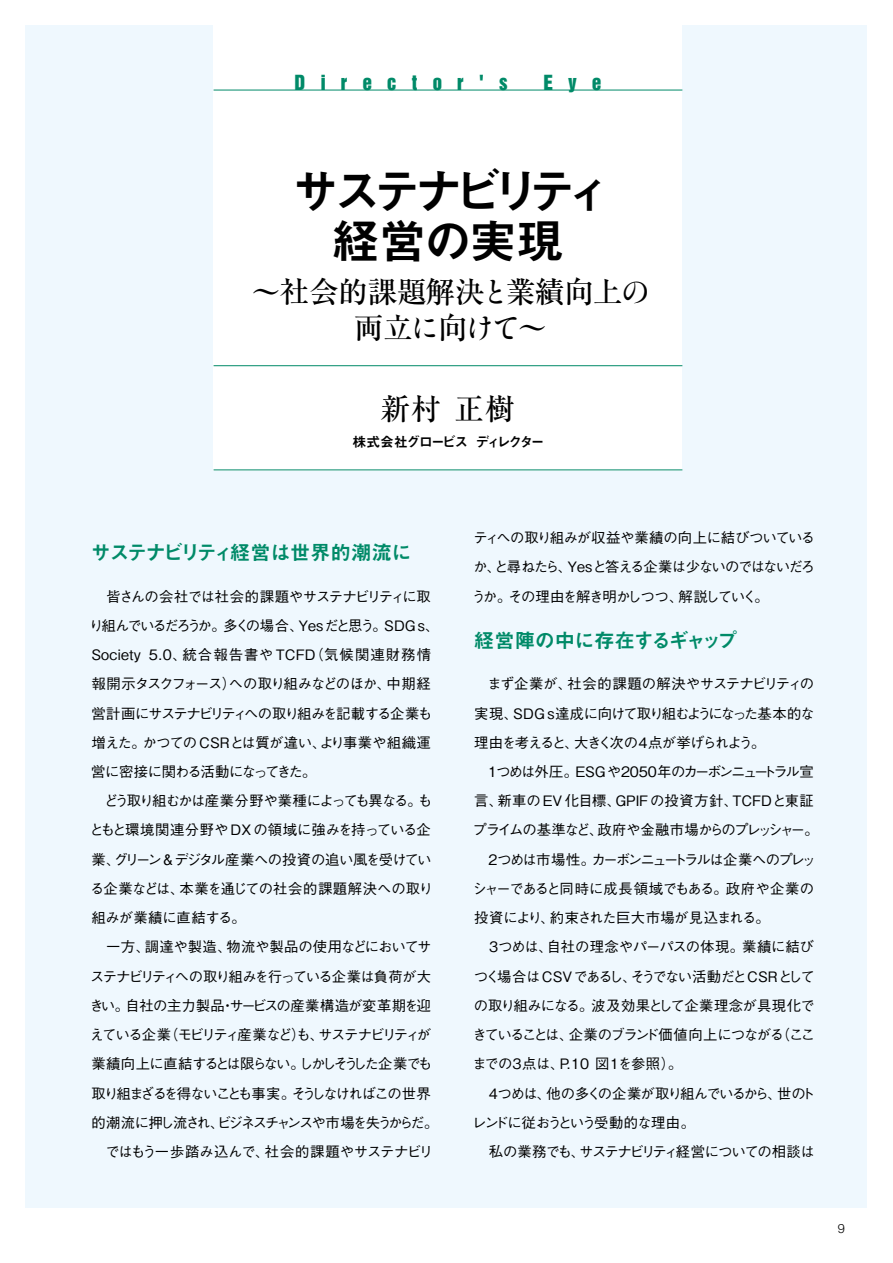
<style>
.page{position:relative;width:893px;height:1263px;background:#fff}
.page>*{position:absolute;margin:0;border:0;box-sizing:border-box;transform-origin:0 0}
.t1{font:47.85px/49.9px "Midashi Go Pr 6 N MB31";letter-spacing:-.13em;color:#000;text-align:center}
.t2{font:500 29.7px/36.2px "Ryumin Pr 6 N";letter-spacing:-.02em;color:#000;text-align:center}
.t3{font:20.25px "Midashi Go Pr 6 N MB31";letter-spacing:-.05em;color:#008a68}
.t4{font:20.25px "Midashi Go Pr 6 N MB31";letter-spacing:-.02em;color:#008a68}
.t5{font:19.2px "Cg Triumvirate In";letter-spacing:.8em;color:#008a68}
.t6{font:500 14.4px/29.2px "Gothic BBB Pr 6 N";letter-spacing:-.065em;color:#000}
.t7{font:13.8px "Midashi Go Pr 6 N MB31";letter-spacing:-.12em;color:#000}
.t8{font:300 12.75px "Helvetica Neue LT Std";color:#000}
.s1{font-family:"Ryumin Std Medium KO";font-weight:400}
</style>
<div class="page">
<div style="left:26px;top:26px;width:841px;height:1182px;background:#eff8fe"></div>
<div style="left:214px;top:0;width:468px;height:470px;background:#fff"></div>
<hr style="left:214px;top:90px;width:468px;height:1px;background:#008a68">
<hr style="left:214px;top:470px;width:468px;height:1px;background:#008a68">
<hr style="left:214px;top:365px;width:468px;height:1px;background:#008a68">
<h3 class="t5" style="left:295px;top:69px;width:214px">Director's</h3>
<h3 class="t5" style="left:543px;top:69px;width:59px">Eye</h3>
<h1 class="t1" style="left:292px;top:164px;width:323px">サステナビリティ経営の実現</h1>
<h2 class="t2" style="left:251px;top:272px;width:401px">～社会的課題解決<span class="s1">と</span>業績向上<span class="s1">の</span>両立<span class="s1">に</span>向<span class="s1">けて</span>～</h2>
<h2 class="t2" style="left:381px;top:390px;width:136px">新村 正樹</h2>
<p class="t7" style="left:353px;top:431px;width:194px">株式会社グロービス ディレクター</p>
<h3 class="t3" style="left:91px;top:536px;width:322px">サステナビリティ経営は世界的潮流に</h3>
<p class="t6" style="left:89px;top:581px;width:352px">　皆さんの会社では社会的課題やサステナビリティに取り組んでいるだろうか。多くの場合、Yes だと思う。SDGｓ、<br>Society 5.0、統合報告書やTCFD（気候関連財務情報開示タスクフォース）への取り組みなどのほか、中期経営計画にサステナビリティへの取り組みを記載する企業も増えた。かつての CSRとは質が違い、より事業や組織運営に密接に関わる活動になってきた。<br>　どう取り組むかは産業分野や業種によっても異なる。もともと環境関連分野やDXの領域に強みを持っている企業、グリーン&amp; デジタル産業への投資の追い風を受けている企業などは、本業を通じての社会的課題解決への取り組みが業績に直結する。<br>　一方、調達や製造、物流や製品の使用などにおいてサステナビリティへの取り組みを行っている企業は負荷が大きい。自社の主力製品・サービスの産業構造が変革期を迎えている企業（モビリティ産業など）も、サステナビリティが業績向上に直結するとは限らない。しかしそうした企業でも取り組まざるを得ないことも事実。そうしなければこの世界的潮流に押し流され、ビジネスチャンスや市場を失うからだ。　ではもう一歩踏み込んで、社会的課題やサステナビリ</p>
<p class="t6" style="left:472px;top:522px;width:345px;text-align:justify">ティへの取り組みが収益や業績の向上に結びついているか、と尋ねたら、Yesと答える企業は少ないのではないだろうか。その理由を解き明かしつつ、解説していく。</p>
<h3 class="t4" style="left:474px;top:624px;width:265px">経営陣の中に存在するギャップ</h3>
<p class="t6" style="left:472px;top:668px;width:348px">　まず企業が、社会的課題の解決やサステナビリティの実現、SDGｓ達成に向けて取り組むようになった基本的な理由を考えると、大きく次の4点が挙げられよう。<br>　１つめは外圧。ESG や2050年のカーボンニュートラル宣言、新車のEV 化目標、GPIFの投資方針、TCFDと東証プライムの基準など、政府や金融市場からのプレッシャー。　２つめは市場性。カーボンニュートラルは企業へのプレッシャーであると同時に成長領域でもある。政府や企業の投資により、約束された巨大市場が見込まれる。<br>　３つめは、自社の理念やパーパスの体現。業績に結びつく場合はCSVであるし、そうでない活動だとCSRとしての取り組みになる。波及効果として企業理念が具現化できていることは、企業のブランド価値向上につながる（ここまでの3点は、P.10 図1を参照）。<br>　４つめは、他の多くの企業が取り組んでいるから、世のトレンドに従おうという受動的な理由。<br>　私の業務でも、サステナビリティ経営についての相談は</p>
<p class="t8" style="left:838px;top:1220px;width:9px">9</p>
</div>
